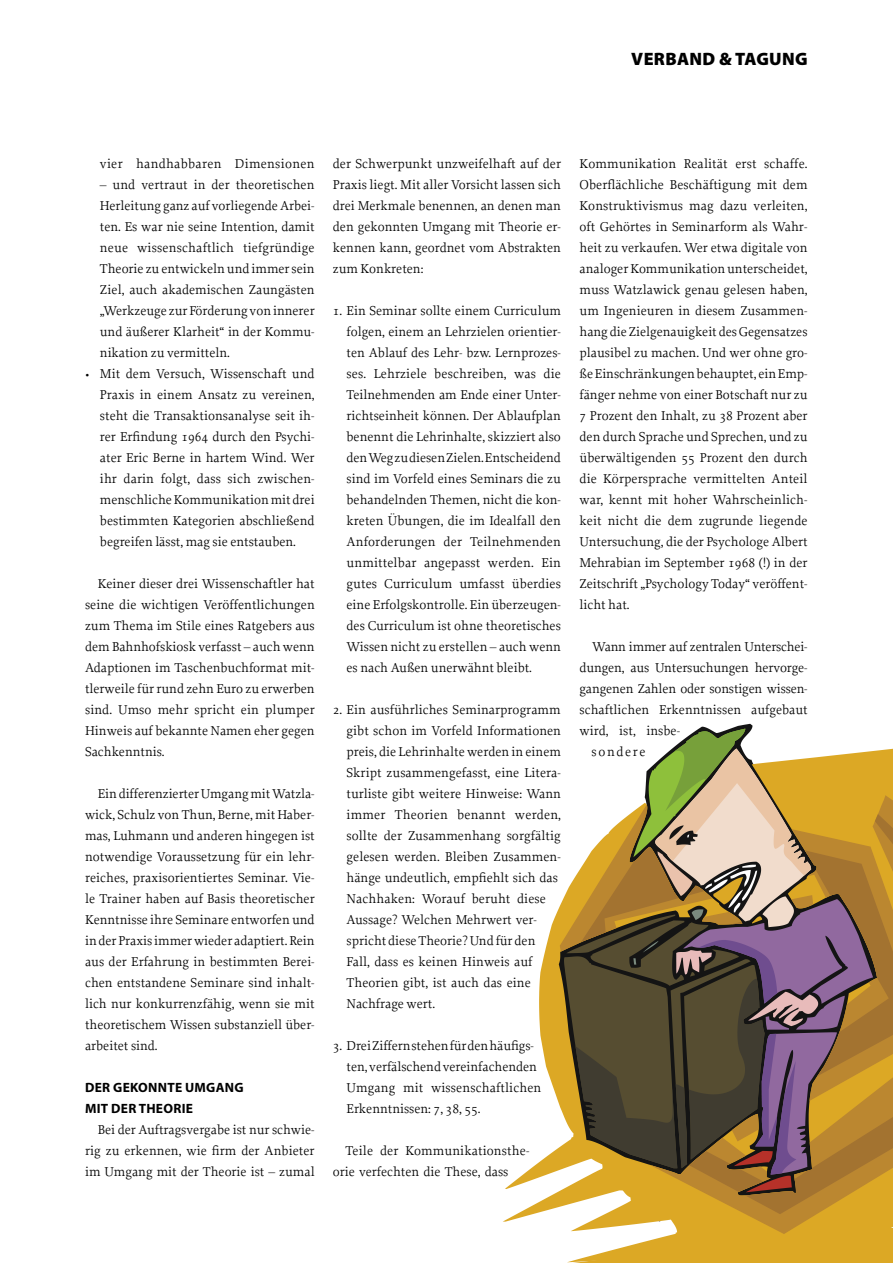
<style>
.page{position:relative;width:893px;height:1263px;background:#fff}
.page>*{position:absolute;margin:0;border:0;box-sizing:border-box;transform-origin:0 0}
.t1{font:900 18px "Myriad Pro";letter-spacing:.02em;color:#000}
.t2{font:13.5px/21px "Proforma";color:#000;text-align:justify}
.t3{font:700 13.5px/21px "Myriad Pro";letter-spacing:.02em;color:#000}
.t4{font:13.5px "Proforma";letter-spacing:.025em;color:#000}
.t5{font:13.5px "Proforma";letter-spacing:.12em;color:#000}
</style>
<div class="page">
<svg style="left:503px;top:748px;width:390px;height:494px"></svg>
<svg style="left:560px;top:792px;width:333px;height:442px;fill:#dca825"></svg>
<svg style="left:581px;top:814px;width:312px;height:400px"></svg>
<svg style="left:818px;top:899px;width:55px;height:275px"></svg>
<svg style="left:564px;top:728px;width:254px;height:464px"></svg>
<div style="left:827px;top:1229px;width:66px;height:34px;background:#dca825"></div>
<div style="left:700px;top:1242px;width:165px;height:21px;background:#dca825"></div>
<svg style="left:567px;top:1242px;width:133px;height:21px"></svg>
<svg style="left:849px;top:756px;width:44px;height:89px"></svg>
<h1 class="t1" style="left:631px;top:49px;width:178px">VERBAND &amp; TAGUNG</h1>
<p class="t4" style="left:100px;top:155px;width:216px">vier handhabbaren Dimensionen</p>
<p class="t2" style="left:100px;top:174px;width:216px">– und vertraut in der theoretischen Herleitung ganz auf vorliegende Arbei&shy;ten. Es war nie seine Intention, damit neue wissenschaftlich tiefgründige Theorie zu entwickeln und immer sein Ziel, auch akademischen Zaungästen „Werkzeuge zur Förderung von innerer und äußerer Klarheit“ in der Kommu&shy;nikation zu vermitteln.</p>
<p class="t2" style="left:100px;top:363px;width:216px;text-indent:-15px">• Mit dem Versuch, Wissenschaft und Praxis in einem Ansatz zu vereinen, steht die Transaktionsanalyse seit ih&shy;rer Erfindung 1964 durch den Psychi&shy;ater Eric Berne in hartem Wind. Wer ihr darin folgt, dass sich zwischen&shy;menschliche Kommunikation mit drei bestimmten Kategorien abschließend begreifen lässt, mag sie entstauben.</p>
<p class="t2" style="left:85px;top:573px;width:231px;text-indent:13px">Keiner dieser drei Wissenschaftler hat seine die wichtigen Veröffentlichungen zum Thema im Stile eines Ratgebers aus dem Bahnhofskiosk verfasst – auch wenn Adaptionen im Taschenbuchformat mit&shy;tlerweile für rund zehn Euro zu erwerben sind. Umso mehr spricht ein plumper Hinweis auf bekannte Namen eher gegen Sachkenntnis.</p>
<p class="t2" style="left:85px;top:783px;width:231px;text-indent:13px">Ein differenzierter Umgang mit Watzla&shy;wick, Schulz von Thun, Berne, mit Haber&shy;mas, Luhmann und anderen hingegen ist notwendige Voraussetzung für ein lehr&shy;reiches, praxisorientiertes Seminar. Vie&shy;le Trainer haben auf Basis theoretischer Kenntnisse ihre Seminare entworfen und in der Praxis immer wieder adaptiert. Rein aus der Erfahrung in bestimmten Berei&shy;chen entstandene Seminare sind inhalt&shy;lich nur konkurrenzfähig, wenn sie mit theoretischem Wissen substanziell über&shy;arbeitet sind.</p>
<p class="t3" style="left:85px;top:1077px;width:160px">DER GEKONNTE UMGANG<br>MIT DER THEORIE</p>
<p class="t2" style="left:85px;top:1119px;width:231px;text-indent:13px">Bei der Auftragsvergabe ist nur schwie&shy;rig zu erkennen, wie firm der Anbieter im Umgang mit der Theorie ist – zumal</p>
<p class="t2" style="left:333px;top:153px;width:230px">der Schwerpunkt unzweifelhaft auf der Praxis liegt. Mit aller Vorsicht lassen sich drei Merkmale benennen, an denen man den gekonnten Umgang mit Theorie er&shy;kennen kann, geordnet vom Abstrakten zum Konkreten:</p>
<p class="t2" style="left:347px;top:300px;width:216px;text-indent:-14px">1. Ein Seminar sollte einem Curriculum folgen, einem an Lehrzielen orientier&shy;ten Ablauf des Lehr- bzw. Lernprozes&shy;ses. Lehrziele beschreiben, was die Teilnehmenden am Ende einer Unter&shy;richtseinheit können. Der Ablaufplan benennt die Lehrinhalte, skizziert also den Weg zu diesen Zielen. Entscheidend sind im Vorfeld eines Seminars die zu behandelnden Themen, nicht die kon&shy;kreten Übungen, die im Idealfall den Anforderungen der Teilnehmenden unmittelbar angepasst werden. Ein gutes Curriculum umfasst überdies eine Erfolgskontrolle. Ein überzeugen&shy;des Curriculum ist ohne theoretisches Wissen nicht zu erstellen – auch wenn es nach Außen unerwähnt bleibt.</p>
<p class="t2" style="left:347px;top:699px;width:216px;text-align:left;text-indent:-14px">2. Ein ausführliches Seminarprogramm gibt schon im Vorfeld Informationen preis, die Lehrinhalte werden in einem Skript zusammengefasst, eine Litera&shy;turliste gibt weitere Hinweise: Wann immer Theorien benannt werden, sollte der Zusammenhang sorgfältig gelesen werden. Bleiben Zusammen&shy;hänge undeutlich, empfiehlt sich das Nachhaken: Worauf beruht diese Aussage? Welchen Mehrwert ver&shy;spricht diese Theorie? Und für den Fall, dass es keinen Hinweis auf Theorien gibt, ist auch das eine Nachfrage wert.</p>
<p class="t2" style="left:347px;top:1035px;width:196px;text-align:left;text-indent:-14px">3. Drei Ziffern stehen für den häufigs&shy;ten, verfälschend vereinfachenden Umgang mit wissenschaftlichen Erkenntnissen: 7, 38, 55.</p>
<p class="t2" style="left:333px;top:1140px;width:198px;text-indent:13px">Teile der Kommunikationsthe&shy;orie verfechten die These, dass</p>
<p class="t2" style="left:579px;top:153px;width:230px">Kommunikation Realität erst schaffe.<br>Oberflächliche Beschäftigung mit dem Konstruktivismus mag dazu verleiten, oft Gehörtes in Seminarform als Wahr&shy;heit zu verkaufen. Wer etwa digitale von analoger Kommunikation unterscheidet, muss Watzlawick genau gelesen haben, um Ingenieuren in diesem Zusammen&shy;hang die Zielgenauigkeit des Gegensatzes plausibel zu machen. Und wer ohne gro&shy;ße Einschränkungen behauptet, ein Emp&shy;fänger nehme von einer Botschaft nur zu 7 Prozent den Inhalt, zu 38 Prozent aber den durch Sprache und Sprechen, und zu überwältigenden 55 Prozent den durch die Körpersprache vermittelten Anteil war, kennt mit hoher Wahrscheinlich&shy;keit nicht die dem zugrunde liegende Untersuchung, die der Psychologe Albert Mehrabian im September 1968 (!) in der Zeitschrift „Psychology Today“ veröffent&shy;licht hat.</p>
<p class="t2" style="left:592px;top:636px;width:217px">Wann immer auf zentralen Unterschei-</p>
<p class="t2" style="left:579px;top:657px;width:229px">dungen, aus Untersuchungen hervorge-</p>
<p class="t2" style="left:579px;top:678px;width:229px">gangenen Zahlen oder sonstigen wissen-</p>
<p class="t2" style="left:579px;top:699px;width:230px">schaftlichen Erkenntnissen aufgebaut</p>
<p class="t2" style="left:579px;top:720px;width:102px">wird, ist, insbe-</p>
<p class="t5" style="left:591px;top:743px;width:55px">sondere</p>
</div>
